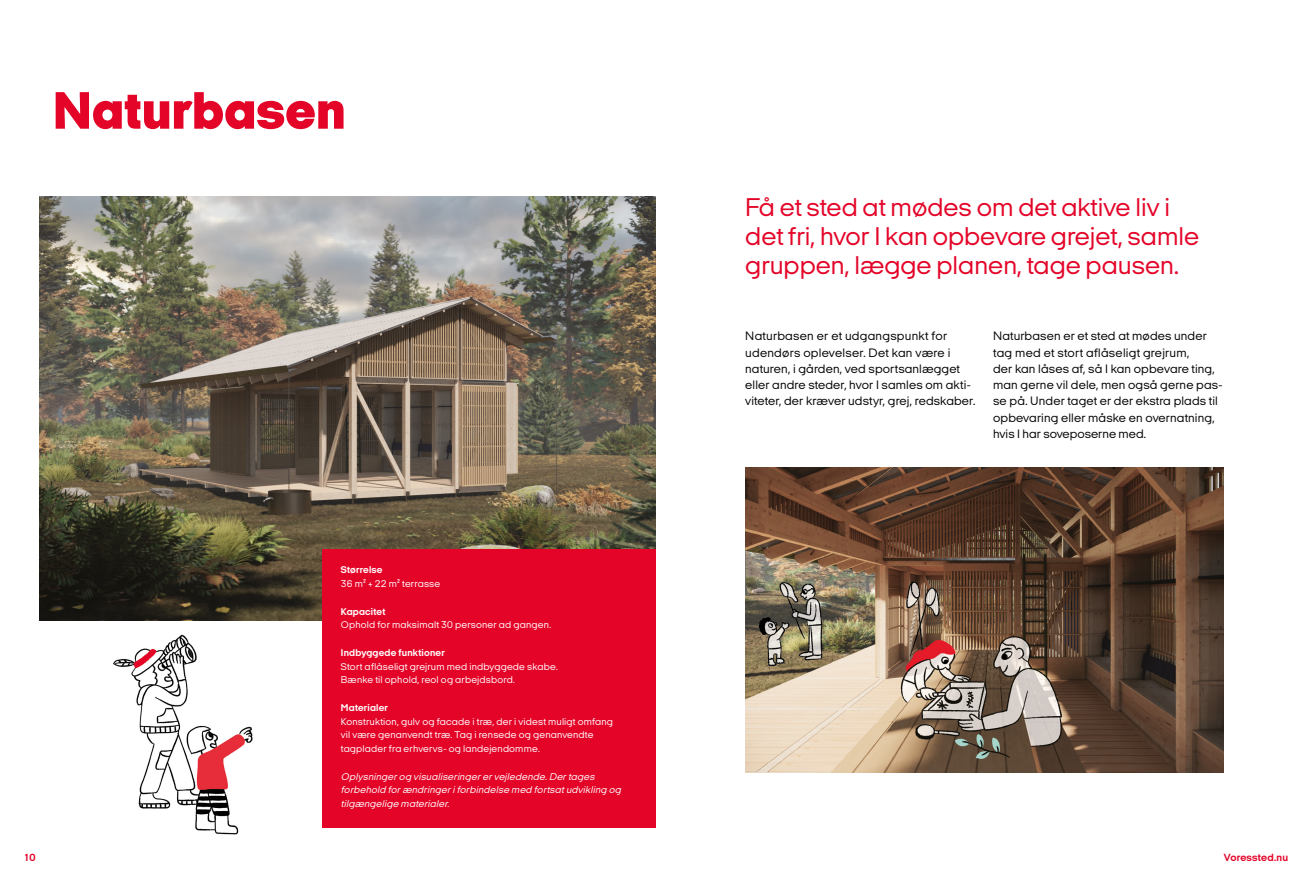
<style>
.page{position:relative;width:1312px;height:886px;background:#fff}
.page>*{position:absolute;margin:0;border:0;box-sizing:border-box;transform-origin:0 0}
.t1{font:900 53.75px "Italian Plate No Two Exp";letter-spacing:.015em;color:#e40428}
.t2{font:26.25px/28.8px "Italian Plate No Two Exp";color:#e40428}
.t3{font:12.5px/16.2px "Italian Plate No Two Exp";letter-spacing:.01em;color:#000}
.t4{font:700 10.62px "Italian Plate No Two Exp";letter-spacing:.015em;color:#e40428}
.t5{font:10px/13.8px "Italian Plate No Two Exp";letter-spacing:.015em;color:#fff}
.t6{font:italic 10px/13.8px "Italian Plate No Two Exp";color:#fff}
.t7{font:700 10px "Italian Plate No Two Exp";letter-spacing:.02em;color:#fff}
</style>
<div class="page">
<img style="left:39px;top:197px;width:617px;height:423px">
<div style="left:322px;top:549px;width:334px;height:279px;background:#e40428"></div>
<img style="left:745px;top:468px;width:477px;height:304px">
<img style="left:113px;top:634px;width:140px;height:201px">
<h1 class="t1" style="left:53px;top:82px;width:294px">Naturbasen</h1>
<p class="t7" style="left:341px;top:565px;width:43px">Størrelse</p>
<p class="t5" style="left:341px;top:577px;width:101px">36 m2 + 22 m2 terrasse</p>
<p class="t7" style="left:341px;top:606px;width:46px">Kapacitet</p>
<p class="t5" style="left:341px;top:618px;width:212px">Ophold for maksimalt 30 personer ad gangen.</p>
<p class="t7" style="left:341px;top:647px;width:105px">Indbyggede funktioner</p>
<p class="t5" style="left:341px;top:659px;width:218px">Stort aflåseligt grejrum med indbyggede skabe.<br>Bænke til ophold, reol og arbejdsbord.</p>
<p class="t7" style="left:341px;top:702px;width:49px">Materialer</p>
<p class="t5" style="left:341px;top:714px;width:274px">Konstruktion, gulv og facade i træ, der i videst muligt omfang vil være genanvendt træ. Tag i rensede og genanvendte tagplader fra erhvervs- og landejendomme.</p>
<p class="t6" style="left:341px;top:769px;width:284px">Oplysningerog visualiseringerervejledende.Dertages forbehold forændringeriforbindelse med fortsatudvikling og tilgængelige materialer.</p>
<h2 class="t2" style="left:745px;top:193px;width:455px">Få et sted at mødes om det aktive liv i det fri, hvor I kan opbevare grejet, samle gruppen, lægge planen, tage pausen.</h2>
<p class="t3" style="left:745px;top:328px;width:231px">Naturbasen er et udgangspunkt for udendørs oplevelser. Det kan være i naturen, i gården, ved sportsanlægget eller andre steder, hvor I samles om akti&shy;viteter, der kræver udstyr, grej, redskaber.</p>
<p class="t3" style="left:992px;top:328px;width:231px">Naturbasen er et sted at mødes under tag med et stort aflåseligt grejrum,<br>der kan låses af, så I kan opbevare ting, man gerne vil dele, men også gerne pas&shy;se på. Under taget er der ekstra plads til opbevaring eller måske en overnatning, hvis I har soveposerne med.</p>
<p class="t4" style="left:24px;top:852px;width:13px">10</p>
<p class="t4" style="left:1223px;top:852px;width:66px">Voressted.nu</p>
</div>
